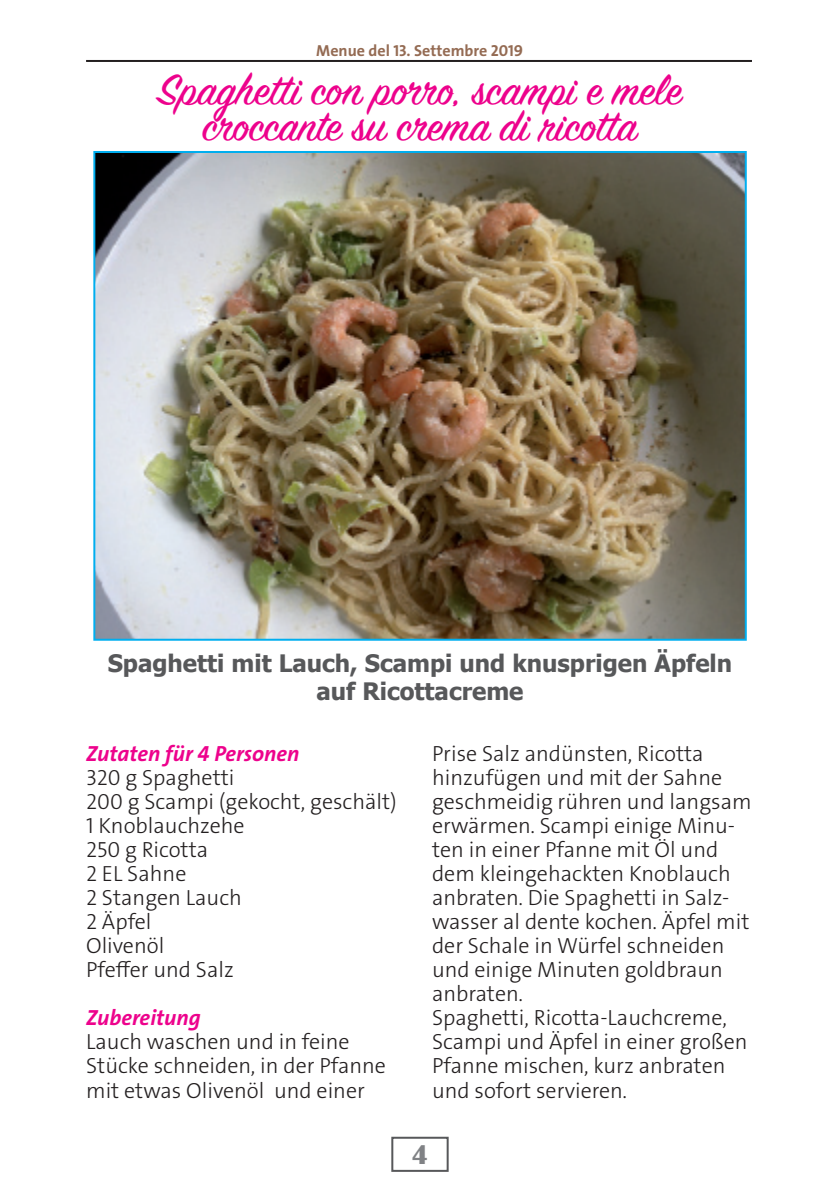
<style>
.page{position:relative;width:840px;height:1191px;background:#fff}
.page>*{position:absolute;margin:0;border:0;box-sizing:border-box;transform-origin:0 0}
.t1{font:48px "Sign Painter House Script";color:#ed028c}
.t2{font:700 28px "Britannic";color:#808285}
.t3{font:700 24px/28px "Tahoma";color:#57585a;text-align:center}
.t4{font:300 22px/24px "SPD The Sans";color:#231f20}
.t5{font:italic 700 22px "SPD The Sans";color:#ed028c}
.t6{font:700 16px "SPD The Sans";color:#946b53}
</style>
<div class="page">
<img style="left:96px;top:154px;width:647px;height:483px">
<div style="left:93px;top:151px;width:653px;height:489px;border:2px solid #00aeef"></div>
<hr style="left:86px;top:60px;width:665px;height:2px;background:#231f20">
<div style="left:391px;top:1136px;width:57px;height:35px;border:2px solid #57585a"></div>
<p class="t6" style="left:316px;top:40px;width:208px">Menue del 13. Settembre 2019</p>
<p class="t1" style="left:158px;top:60px;width:525px">Spaghetti con porro, scampi e mele</p>
<p class="t1" style="left:202px;top:96px;width:436px">croccante su crema di ricotta</p>
<p class="t3" style="left:108px;top:647px;width:625px">Spaghetti mit Lauch, Scampi und knusprigen Äpfeln auf Ricottacreme</p>
<p class="t5" style="left:86px;top:740px;width:215px">Zutaten für 4 Personen</p>
<p class="t4" style="left:86px;top:766px;width:150px">320 g Spaghetti</p>
<p class="t4" style="left:86px;top:790px;width:312px">200 g Scampi (gekocht, geschält)</p>
<p class="t4" style="left:86px;top:814px;width:160px">1 Knoblauchzehe</p>
<p class="t4" style="left:86px;top:838px;width:124px">250 g Ricotta</p>
<p class="t4" style="left:86px;top:862px;width:102px">2 EL Sahne</p>
<p class="t4" style="left:86px;top:886px;width:157px">2 Stangen Lauch</p>
<p class="t4" style="left:86px;top:910px;width:67px">2 Äpfel</p>
<p class="t4" style="left:86px;top:934px;width:80px">Olivenöl</p>
<p class="t4" style="left:86px;top:958px;width:149px">Pfeffer und Salz</p>
<p class="t5" style="left:86px;top:1004px;width:116px">Zubereitung</p>
<p class="t4" style="left:86px;top:1030px;width:301px">Lauch waschen und in feine<br>Stücke schneiden, in der Pfanne mit etwas Olivenöl und einer</p>
<p class="t4" style="left:432px;top:742px;width:321px">Prise Salz andünsten, Ricotta hinzufügen und mit der Sahne geschmeidig rühren und langsam erwärmen. Scampi einige Minu&shy;ten in einer Pfanne mit Öl und dem kleingehackten Knoblauch anbraten. Die Spaghetti in Salz&shy;wasser al dente kochen. Äpfel mit der Schale in Würfel schneiden und einige Minuten goldbraun anbraten.</p>
<p class="t4" style="left:432px;top:1006px;width:317px">Spaghetti, Ricotta-Lauchcreme,<br>Scampi und Äpfel in einer großen<br>Pfanne mischen, kurz anbraten und sofort servieren.</p>
<p class="t2" style="left:411px;top:1138px;width:19px">4</p>
</div>
